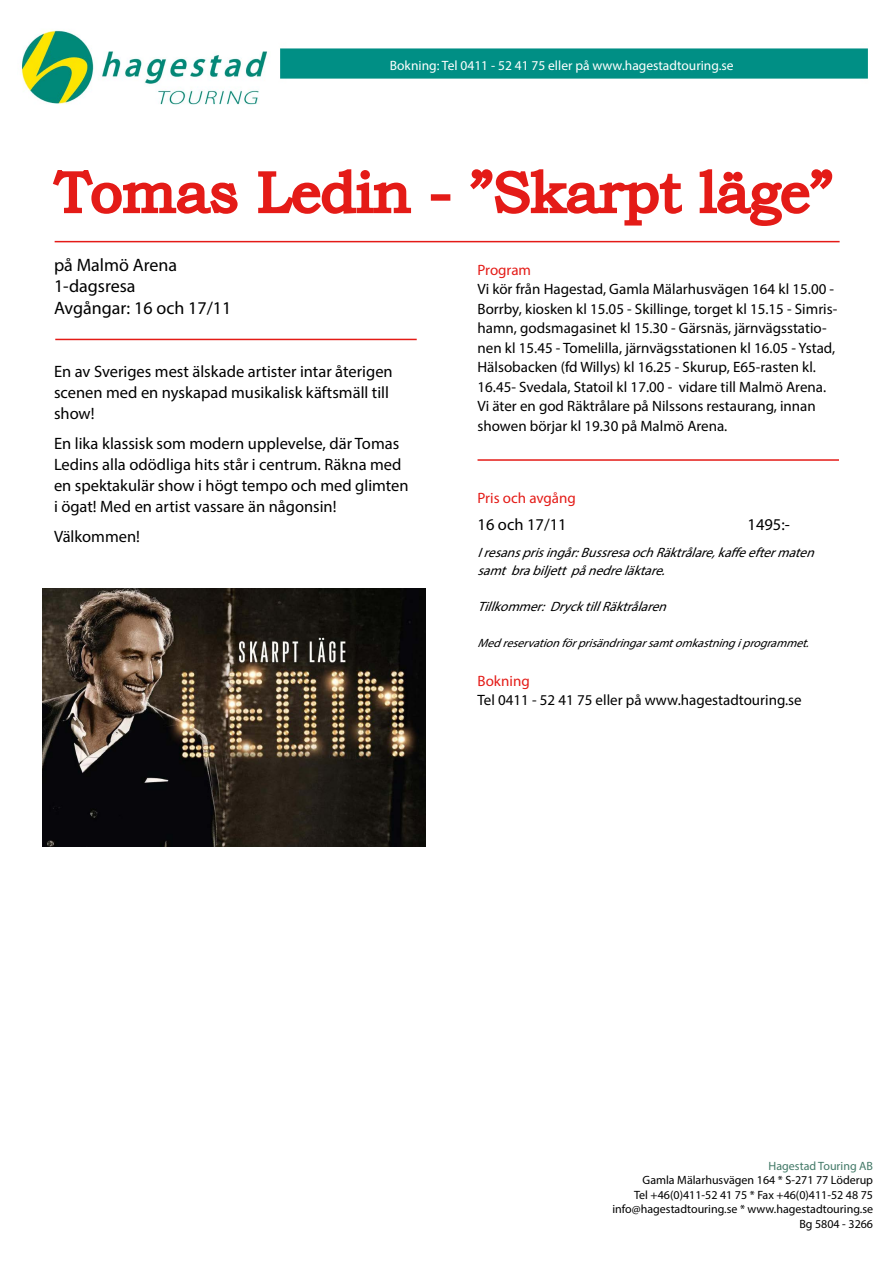
<style>
.page{position:relative;width:893px;height:1263px;background:#fff}
.page>*{position:absolute;margin:0;border:0;box-sizing:border-box;transform-origin:0 0}
.t1{font:57px "Bookman Old Style";color:#e41b17}
.t2{font:18px/21.6px "Myriad Pro";color:#000}
.t3{font:16.5px/21px "Myriad Pro";color:#000}
.t4{font:15px/19.5px "Myriad Pro";color:#000}
.t5{font:15px "Myriad Pro";color:#e41b17}
.t6{font:italic 13.5px/18px "Myriad Pro";color:#000}
.t7{font:13.5px "Myriad Pro";color:#fff}
.t8{font:12px/14.4px "Myriad Pro";color:#000;text-align:right}
.t9{font:italic 12px "Myriad Pro";color:#000}
.t10{font:12px "Myriad Pro";color:#427967}
</style>
<div class="page">
<img style="left:280px;top:48px;width:588px;height:31px">
<svg style="left:53px;top:170px;width:185px;height:44px"></svg>
<svg style="left:258px;top:169px;width:154px;height:45px"></svg>
<div style="left:431px;top:194px;width:19px;height:7px;border:3px solid #e41b17"></div>
<svg style="left:470px;top:169px;width:212px;height:57px"></svg>
<svg style="left:699px;top:169px;width:134px;height:57px"></svg>
<hr style="left:55px;top:241px;width:785px;height:1px;background:#e41b17">
<hr style="left:55px;top:339px;width:362px;height:1px;background:#e41b17">
<img style="left:43px;top:589px;width:382px;height:257px">
<img style="left:21px;top:30px;width:247px;height:75px">
<hr style="left:477px;top:459px;width:362px;height:2px;background:#e41b17">
<p class="t7" style="left:390px;top:57px;width:345px">Bokning: Tel 0411 - 52 41 75 eller på www.hagestadtouring.se</p>
<h1 class="t1" style="left:55px;top:155px;width:779px">Tomas Ledin - ”Skarpt läge”</h1>
<p class="t2" style="left:54px;top:254px;width:179px">på Malmö Arena<br>1-dagsresa<br>Avgångar: 16 och 17/11</p>
<p class="t3" style="left:54px;top:361px;width:340px">En av Sveriges mest älskade artister intar återigen scenen med en nyskapad musikalisk käftsmäll till show!</p>
<p class="t3" style="left:54px;top:433px;width:356px">En lika klassisk som modern upplevelse, där Tomas Ledins alla odödliga hits står i centrum. Räkna med en spektakulär show i högt tempo och med glimten i ögat! Med en artist vassare än någonsin!</p>
<p class="t3" style="left:54px;top:526px;width:88px">Välkommen!</p>
<p class="t5" style="left:477px;top:261px;width:55px">Program</p>
<p class="t4" style="left:477px;top:279px;width:361px">Vi kör från Hagestad, Gamla Mälarhusvägen 164 kl 15.00 - Borrby, kiosken kl 15.05 - Skillinge, torget kl 15.15 - Simris&shy;hamn, godsmagasinet kl 15.30 - Gärsnäs, järnvägsstatio&shy;nen kl 15.45 - Tomelilla, järnvägsstationen kl 16.05 - Ystad, Hälsobacken (fd Willys) kl 16.25 - Skurup, E65-rasten kl.<br>16.45- Svedala, Statoil kl 17.00 - vidare till Malmö Arena.<br>Vi äter en god Räktrålare på Nilssons restaurang, innan showen börjar kl 19.30 på Malmö Arena.</p>
<p class="t5" style="left:477px;top:489px;width:100px">Pris och avgång</p>
<p class="t3" style="left:477px;top:514px;width:91px">16 och 17/11</p>
<p class="t3" style="left:748px;top:514px;width:44px">1495:-</p>
<p class="t6" style="left:477px;top:543px;width:343px">Iresansprisingår:BussresaochRäktrålare,kaffeeftermaten samtbrabiljettpånedreläktare.</p>
<p class="t6" style="left:477px;top:597px;width:195px">Tillkommer:DrycktillRäktrålaren</p>
<p class="t9" style="left:477px;top:635px;width:338px">Medreservationförprisändringarsamtomkastningiprogrammet.</p>
<p class="t5" style="left:477px;top:672px;width:54px">Bokning</p>
<p class="t4" style="left:477px;top:690px;width:326px">Tel 0411 - 52 41 75 eller på www.hagestadtouring.se</p>
<p class="t10" style="left:769px;top:1158px;width:106px">Hagestad Touring AB</p>
<p class="t8" style="left:612px;top:1173px;width:262px">Gamla Mälarhusvägen 164 * S-271 77 Löderup<br>Tel +46(0)411-52 41 75 * Fax +46(0)411-52 48 75 info@hagestadtouring.se * www.hagestadtouring.se Bg 5804 - 3266</p>
</div>
